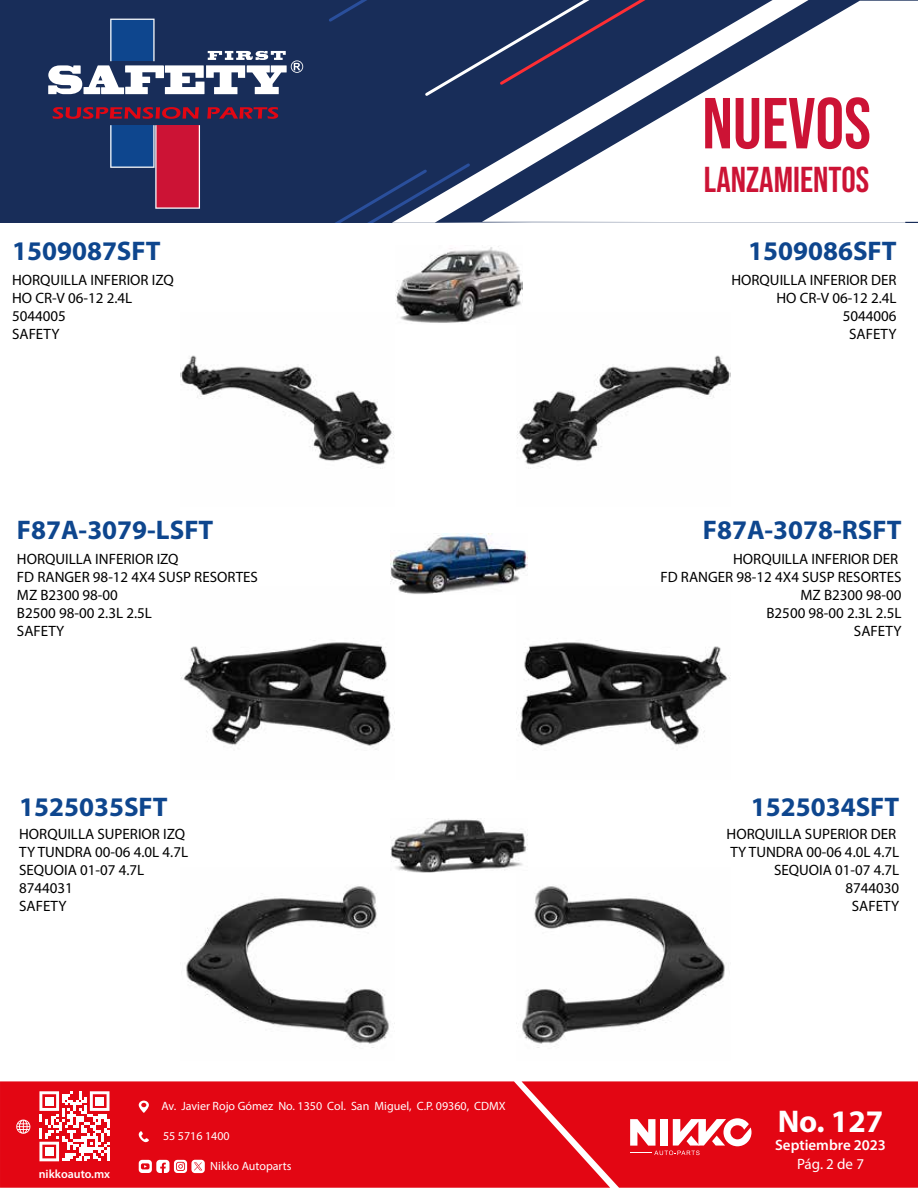
<style>
.page{position:relative;width:918px;height:1188px;background:#fff}
.page>*{position:absolute;margin:0;border:0;box-sizing:border-box;transform-origin:0 0}
.t1{font:72px "Bebas Neue";color:#cc1335}
.t2{font:36px "Bebas Neue";color:#cc1335}
.t3{font:700 31.5px "Myriad Pro";color:#fff}
.t4{font:700 27px "Myriad Pro";color:#0e468e}
.t5{font:15px/18px "Myriad Pro";color:#000}
.t6{font:600 15px "Myriad Pro";color:#fff}
.t7{font:15px "Myriad Pro";color:#fff}
.t8{font:12px "Myriad Pro";color:#fff}
.t9{font:600 12px "Myriad Pro";color:#fff}
</style>
<div class="page">
<div style="left:0;top:0;width:918px;height:223px;background:#182d59"></div>
<svg style="left:482px;top:149px;width:436px;height:73px;background:#e7e9ee"></svg>
<svg style="left:335px;top:163px;width:138px;height:60px"></svg>
<svg style="left:329px;top:0;width:589px;height:149px"></svg>
<div style="left:0;top:1081px;width:522px;height:107px;background:#e30613"></div>
<svg style="left:39px;top:1091px;width:70px;height:70px"></svg>
<div style="left:45px;top:1097px;width:8px;height:8px;background:#fff"></div>
<div style="left:95px;top:1097px;width:9px;height:8px;background:#fff"></div>
<div style="left:45px;top:1147px;width:8px;height:9px;background:#fff"></div>
<svg style="left:16px;top:1120px;width:14px;height:14px"></svg>
<svg style="left:139px;top:1101px;width:10px;height:12px"></svg>
<svg style="left:139px;top:1131px;width:10px;height:11px"></svg>
<svg style="left:139px;top:1160px;width:66px;height:13px"></svg>
<svg style="left:522px;top:1081px;width:396px;height:107px;background:#e51925"></svg>
<svg style="left:52px;top:107px;width:147px;height:12px"></svg>
<svg style="left:207px;top:107px;width:71px;height:12px"></svg>
<svg style="left:110px;top:125px;width:90px;height:84px"></svg>
<svg style="left:48px;top:19px;width:255px;height:75px"></svg>
<img style="left:517px;top:355px;width:214px;height:114px">
<img style="left:180px;top:355px;width:214px;height:114px">
<img style="left:181px;top:640px;width:214px;height:110px">
<img style="left:516px;top:640px;width:214px;height:110px">
<img style="left:516px;top:886px;width:209px;height:162px">
<img style="left:186px;top:886px;width:209px;height:162px">
<img style="left:396px;top:246px;width:126px;height:77px">
<img style="left:390px;top:533px;width:138px;height:61px">
<img style="left:390px;top:818px;width:138px;height:54px">
<h3 class="t4" style="left:12px;top:234px;width:150px">1509087SFT</h3>
<p class="t5" style="left:12px;top:271px;width:163px">HORQUILLA INFERIOR IZQ<br>HO CR-V 06-12 2.4L<br>5044005<br>SAFETY</p>
<h3 class="t4" style="left:17px;top:512px;width:198px">F87A-3079-LSFT</h3>
<p class="t5" style="left:17px;top:550px;width:242px">HORQUILLA INFERIOR IZQ<br>FD RANGER 98-12 4X4 SUSP RESORTES<br>MZ B2300 98-00<br>B2500 98-00 2.3L 2.5L<br>SAFETY</p>
<h3 class="t4" style="left:19px;top:789px;width:150px">1525035SFT</h3>
<p class="t5" style="left:19px;top:824px;width:170px">HORQUILLA SUPERIOR IZQ<br>TY TUNDRA 00-06 4.0L 4.7L<br>SEQUOIA 01-07 4.7L<br>8744031<br>SAFETY</p>
<p class="t9" style="left:39px;top:1166px;width:73px">nikkoauto.mx</p>
<p class="t8" style="left:161px;top:1099px;width:346px">Av. Javier Rojo Gómez No. 1350 Col. San Miguel, C.P. 09360, CDMX</p>
<p class="t8" style="left:163px;top:1129px;width:68px">55 5716 1400</p>
<p class="t8" style="left:210px;top:1159px;width:83px">Nikko Autoparts</p>
<h1 class="t1" style="left:702px;top:83px;width:170px">NUEVOS</h1>
<h2 class="t2" style="left:704px;top:159px;width:167px">LANZAMIENTOS</h2>
<h3 class="t4" style="left:748px;top:234px;width:150px">1509086SFT</h3>
<p class="t5" style="left:731px;top:271px;width:167px;text-align:right">HORQUILLA INFERIOR DER<br>HO CR-V 06-12 2.4L<br>5044006<br>SAFETY</p>
<h3 class="t4" style="left:703px;top:512px;width:200px">F87A-3078-RSFT</h3>
<p class="t5" style="left:661px;top:550px;width:242px;text-align:right">HORQUILLA INFERIOR DER<br>FD RANGER 98-12 4X4 SUSP RESORTES<br>MZ B2300 98-00<br>B2500 98-00 2.3L 2.5L<br>SAFETY</p>
<h3 class="t4" style="left:751px;top:789px;width:150px">1525034SFT</h3>
<p class="t5" style="left:727px;top:824px;width:174px;text-align:right">HORQUILLA SUPERIOR DER<br>TY TUNDRA 00-06 4.0L 4.7L<br>SEQUOIA 01-07 4.7L<br>8744030<br>SAFETY</p>
<h3 class="t3" style="left:778px;top:1101px;width:107px">No. 127</h3>
<p class="t6" style="left:775px;top:1135px;width:112px">Septiembre 2023</p>
<p class="t7" style="left:797px;top:1154px;width:68px">Pág. 2 de 7</p>
</div>
